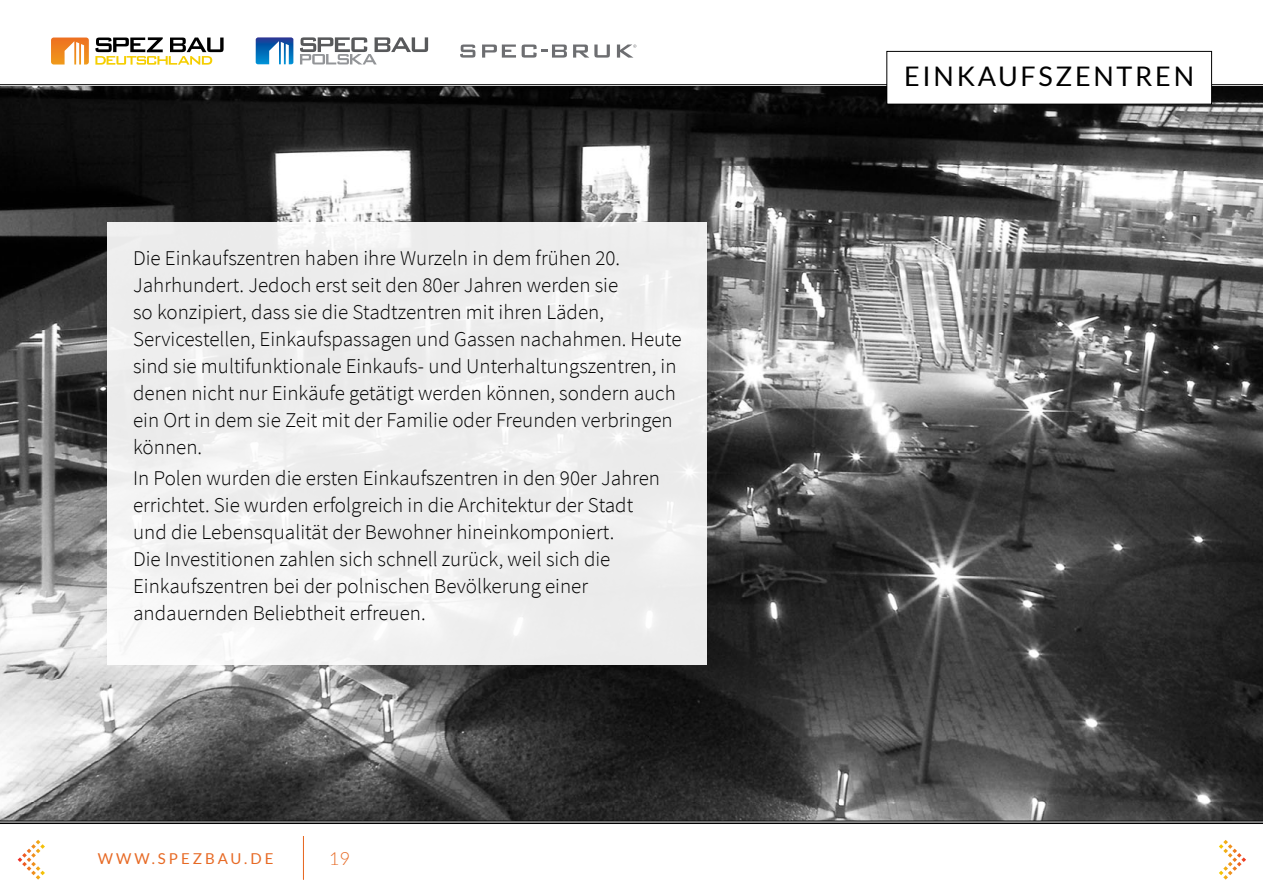
<style>
.page{position:relative;width:1263px;height:893px;background:#fff}
.page>*{position:absolute;margin:0;border:0;box-sizing:border-box;transform-origin:0 0}
.t1{font:27px "Lato";letter-spacing:.1em;color:#000}
.t2{font:300 21px/27px "Source Sans Pro";color:#000}
.t3{font:300 18px "Lato";color:#e76a25}
.t4{font:15px "Lato";letter-spacing:.2em;color:#e76a25}
</style>
<div class="page">
<img style="left:0;top:86px;width:1263px;height:735px">
<div style="left:108px;top:222px;width:599px;height:442px;background:#ededed"></div>
<hr style="left:0;top:84px;width:1263px;height:1px;background:#000">
<img style="left:256px;top:37px;width:37px;height:27px">
<svg style="left:300px;top:37px;width:128px;height:27px"></svg>
<svg style="left:460px;top:45px;width:15px;height:13px"></svg>
<svg style="left:482px;top:45px;width:34px;height:13px"></svg>
<svg style="left:522px;top:45px;width:45px;height:13px"></svg>
<svg style="left:573px;top:45px;width:37px;height:13px"></svg>
<svg style="left:617px;top:45px;width:19px;height:13px"></svg>
<svg style="left:51px;top:38px;width:38px;height:27px"></svg>
<svg style="left:95px;top:37px;width:129px;height:28px"></svg>
<hr style="left:0;top:821px;width:1263px;height:1px;background:#000">
<hr style="left:303px;top:836px;width:1px;height:44px;background:#e76a25">
<div style="left:887px;top:51px;width:324px;height:53px;background:#fff"></div>
<div style="left:886px;top:51px;width:326px;height:53px;border:1px solid #000"></div>
<svg style="left:1219px;top:840px;width:27px;height:40px"></svg>
<svg style="left:18px;top:840px;width:27px;height:40px"></svg>
<hr style="left:0;top:822px;width:1263px;height:2px;background:#000">
<p class="t2" style="left:133px;top:244px;width:550px">Die Einkaufszentren haben ihre Wurzeln in dem frühen 20.<br>Jahrhundert. Jedoch erst seit den 80er Jahren werden sie<br>so konzipiert, dass sie die Stadtzentren mit ihren Läden, Servicestellen, Einkaufspassagen und Gassen nachahmen. Heute sind sie multifunktionale Einkaufs- und Unterhaltungszentren, in denen nicht nur Einkäufe getätigt werden können, sondern auch ein Ort in dem sie Zeit mit der Familie oder Freunden verbringen können.</p>
<p class="t2" style="left:133px;top:465px;width:528px">In Polen wurden die ersten Einkaufszentren in den 90er Jahren errichtet. Sie wurden erfolgreich in die Architektur der Stadt und die Lebensqualität der Bewohner hineinkomponiert.<br>Die Investitionen zahlen sich schnell zurück, weil sich die Einkaufszentren bei der polnischen Bevölkerung einer andauernden Beliebtheit erfreuen.</p>
<p class="t4" style="left:98px;top:850px;width:177px">WWW.SPEZBAU.DE</p>
<p class="t3" style="left:329px;top:849px;width:22px">19</p>
<p class="t1" style="left:904px;top:61px;width:291px">EINKAUFSZENTREN</p>
</div>
